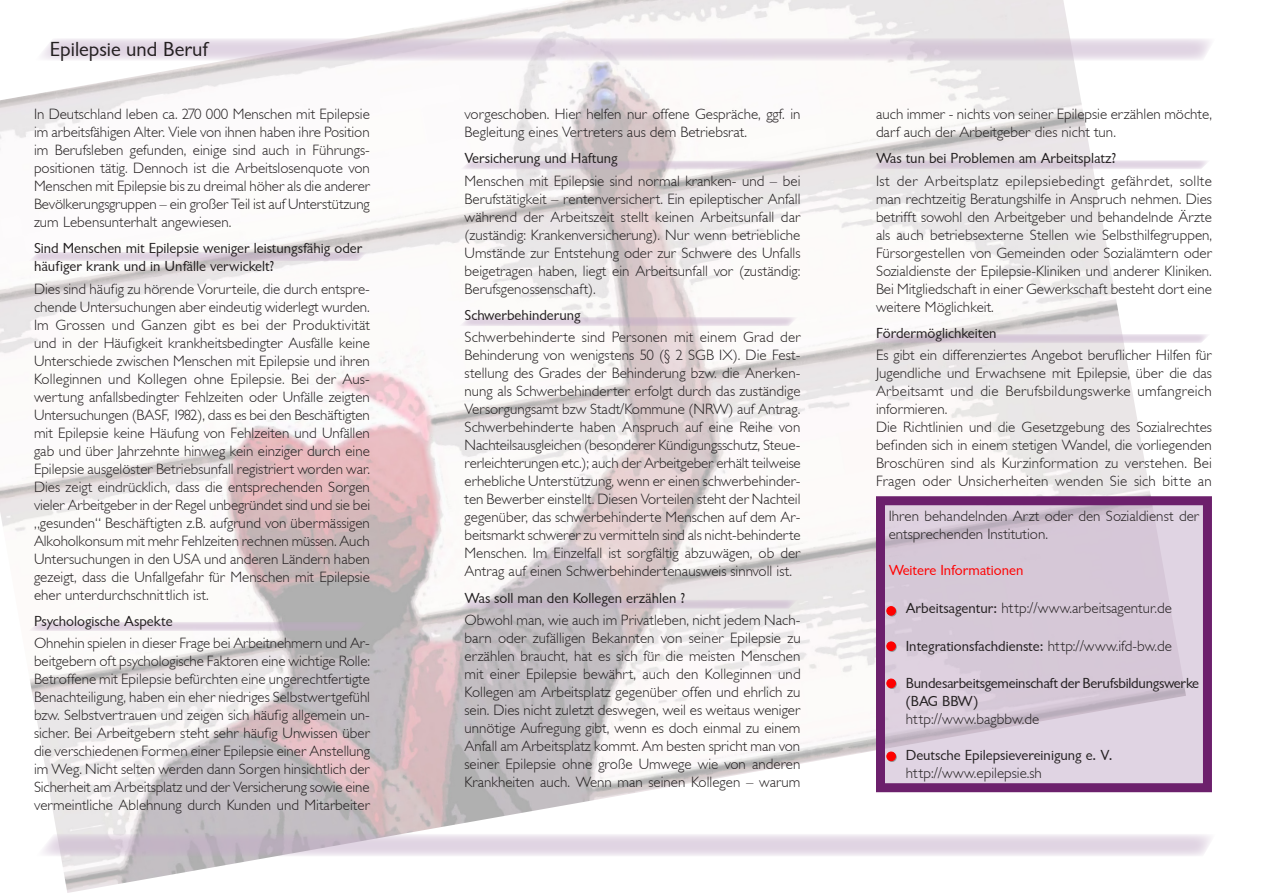
<style>
.page{position:relative;width:1263px;height:893px;background:#fff}
.page>*{position:absolute;margin:0;border:0;box-sizing:border-box;transform-origin:0 0}
.Headline{font:21px "Garrison Sans";color:#231f20}
.Fließtext{font:15px/18px "Garrison Light Sans";color:#231f20;text-align:justify}
.Zwischentitel{font:15px/18px "Garrison Sans";color:#231f20}
.Fließtext-2{font:15px/18px "Garrison Sans";letter-spacing:-.015em;color:#231f20}
.Fließtext-3{font:15px "Garrison Sans";color:#f00}
.s1{font-family:"Garrison Sans"}
.s2{font-family:"Garrison Light Sans"}
</style>
<div class="page">
<img style="left:0;top:0;width:1186px;height:893px">
<svg style="left:871px;top:160px;width:336px;height:9px"></svg>
<svg style="left:871px;top:334px;width:336px;height:9px"></svg>
<svg style="left:28px;top:622px;width:340px;height:9px"></svg>
<svg style="left:459px;top:317px;width:339px;height:9px"></svg>
<svg style="left:28px;top:252px;width:340px;height:9px"></svg>
<svg style="left:460px;top:161px;width:339px;height:9px"></svg>
<div style="left:880px;top:501px;width:327px;height:287px;background:#d6c8d8"></div>
<div style="left:876px;top:496px;width:336px;height:296px;border:9px solid #6c206c"></div>
<svg style="left:459px;top:600px;width:339px;height:9px"></svg>
<svg style="left:34px;top:38px;width:1177px;height:23px"></svg>
<svg style="left:35px;top:834px;width:1176px;height:22px"></svg>
<div style="left:887px;top:607px;width:9px;height:9px;border:1px solid #939598;border-radius:50%"></div>
<div style="left:887px;top:607px;width:8px;height:8px;background:#f00;border-radius:50%"></div>
<div style="left:887px;top:606px;width:9px;height:9px;border:1px solid #f00;border-radius:50%"></div>
<div style="left:887px;top:642px;width:8px;height:8px;background:#f00;border-radius:50%"></div>
<div style="left:887px;top:642px;width:9px;height:9px;border:1px solid #f00;border-radius:50%"></div>
<div style="left:887px;top:680px;width:9px;height:9px;border:1px solid #939598;border-radius:50%"></div>
<div style="left:887px;top:679px;width:8px;height:9px;background:#f00;border-radius:50%"></div>
<div style="left:887px;top:679px;width:9px;height:9px;border:1px solid #f00;border-radius:50%"></div>
<div style="left:887px;top:753px;width:9px;height:9px;border:1px solid #939598;border-radius:50%"></div>
<div style="left:887px;top:752px;width:8px;height:9px;background:#f00;border-radius:50%"></div>
<div style="left:887px;top:752px;width:9px;height:9px;border:1px solid #f00;border-radius:50%"></div>
<p class="Headline" style="left:50px;top:37px;width:160px">Epilepsie und Beruf</p>
<p class="Fließtext" style="left:34px;top:105px;width:338px">In Deutschland leben ca. 270 000 Menschen mit Epilepsie im arbeitsfähigen Alter. Viele von ihnen haben ihre Position im Berufsleben gefunden, einige sind auch in Führungs&shy;positionen tätig. Dennoch ist die Arbeitslosenquote von Menschen mit Epilepsie bis zu dreimal höher als die anderer Bevölkerungsgruppen – ein großer Teil ist auf Unterstützung zum Lebensunterhalt angewiesen.</p>
<p class="Zwischentitel" style="left:34px;top:240px;width:330px">Sind Menschen mit Epilepsie weniger leistungsfähig oder häufiger krank und in Unfälle verwickelt?</p>
<p class="Fließtext" style="left:34px;top:280px;width:338px">Dies sind häufig zu hörende Vorurteile, die durch entspre&shy;chende Untersuchungen aber eindeutig widerlegt wurden.<br>Im Grossen und Ganzen gibt es bei der Produktivität und in der Häufigkeit krankheitsbedingter Ausfälle keine Unterschiede zwischen Menschen mit Epilepsie und ihren Kolleginnen und Kollegen ohne Epilepsie. Bei der Aus&shy;wertung anfallsbedingter Fehlzeiten oder Unfälle zeigten Untersuchungen (BASF, 1982), dass es bei den Beschäftigten mit Epilepsie keine Häufung von Fehlzeiten und Unfällen gab und über Jahrzehnte hinweg kein einziger durch eine Epilepsie ausgelöster Betriebsunfall registriert worden war.<br>Dies zeigt eindrücklich, dass die entsprechenden Sorgen vieler Arbeitgeber in der Regel unbegründet sind und sie bei „gesunden“ Beschäftigten z.B. aufgrund von übermässigen Alkoholkonsum mit mehr Fehlzeiten rechnen müssen. Auch Untersuchungen in den USA und anderen Ländern haben gezeigt, dass die Unfallgefahr für Menschen mit Epilepsie eher unterdurchschnittlich ist.</p>
<p class="Zwischentitel" style="left:34px;top:612px;width:140px">Psychologische Aspekte</p>
<p class="Fließtext" style="left:34px;top:634px;width:338px">Ohnehin spielen in dieser Frage bei Arbeitnehmern und Ar&shy;beitgebern oft psychologische Faktoren eine wichtige Rolle:<br>Betroffene mit Epilepsie befürchten eine ungerechtfertigte Benachteiligung, haben ein eher niedriges Selbstwertgefühl bzw. Selbstvertrauen und zeigen sich häufig allgemein un&shy;sicher. Bei Arbeitgebern steht sehr häufig Unwissen über die verschiedenen Formen einer Epilepsie einer Anstellung im Weg. Nicht selten werden dann Sorgen hinsichtlich der Sicherheit am Arbeitsplatz und der Versicherung sowie eine vermeintliche Ablehnung durch Kunden und Mitarbeiter</p>
<p class="Fließtext" style="left:465px;top:105px;width:337px">vorgeschoben. Hier helfen nur offene Gespräche, ggf. in<br>Begleitung eines Vertreters aus dem Betriebsrat.</p>
<p class="Zwischentitel" style="left:465px;top:150px;width:155px">Versicherung und Haftung</p>
<p class="Fließtext" style="left:465px;top:172px;width:337px">Menschen mit Epilepsie sind normal kranken- und – bei Berufstätigkeit – rentenversichert. Ein epileptischer Anfall während der Arbeitszeit stellt keinen Arbeitsunfall dar (zuständig: Krankenversicherung). Nur wenn betriebliche Umstände zur Entstehung oder zur Schwere des Unfalls beigetragen haben, liegt ein Arbeitsunfall vor (zuständig:<br>Berufsgenossenschaft).</p>
<p class="Zwischentitel" style="left:465px;top:306px;width:118px">Schwerbehinderung</p>
<p class="Fließtext" style="left:465px;top:328px;width:338px">Schwerbehinderte sind Personen mit einem Grad der Behinderung von wenigstens 50 (§ 2 SGB IX). Die Fest&shy;stellung des Grades der Behinderung bzw. die Anerken&shy;nung als Schwerbehinderter erfolgt durch das zuständige Versorgungsamt bzw Stadt/Kommune (NRW) auf Antrag.<br>Schwerbehinderte haben Anspruch auf eine Reihe von Nachteilsausgleichen (besonderer Kündigungsschutz, Steue&shy;rerleichterungen etc.); auch der Arbeitgeber erhält teilweise erhebliche Unterstützung, wenn er einen schwerbehinder&shy;ten Bewerber einstellt. Diesen Vorteilen steht der Nachteil gegenüber, das schwerbehinderte Menschen auf dem Ar&shy;beitsmarkt schwerer zu vermitteln sind als nicht-behinderte Menschen. Im Einzelfall ist sorgfältig abzuwägen, ob der Antrag auf einen Schwerbehindertenausweis sinnvoll ist.</p>
<p class="Zwischentitel" style="left:465px;top:589px;width:222px">Was soll man den Kollegen erzählen ?</p>
<p class="Fließtext" style="left:465px;top:611px;width:338px">Obwohl man, wie auch im Privatleben, nicht jedem Nach&shy;barn oder zufälligen Bekannten von seiner Epilepsie zu erzählen braucht, hat es sich für die meisten Menschen mit einer Epilepsie bewährt, auch den Kolleginnen und Kollegen am Arbeitsplatz gegenüber offen und ehrlich zu sein. Dies nicht zuletzt deswegen, weil es weitaus weniger unnötige Aufregung gibt, wenn es doch einmal zu einem Anfall am Arbeitsplatz kommt. Am besten spricht man von seiner Epilepsie ohne große Umwege wie von anderen Krankheiten auch. Wenn man seinen Kollegen – warum</p>
<p class="Fließtext" style="left:876px;top:105px;width:337px">auch immer - nichts von seiner Epilepsie erzählen möchte, darf auch der Arbeitgeber dies nicht tun.</p>
<p class="Zwischentitel" style="left:876px;top:150px;width:242px">Was tun bei Problemen am Arbeitsplatz?</p>
<p class="Fließtext" style="left:876px;top:172px;width:338px">Ist der Arbeitsplatz epilepsiebedingt gefährdet, sollte man rechtzeitig Beratungshilfe in Anspruch nehmen. Dies betrifft sowohl den Arbeitgeber und behandelnde Ärzte als auch betriebsexterne Stellen wie Selbsthilfegruppen, Fürsorgestellen von Gemeinden oder Sozialämtern oder Sozialdienste der Epilepsie-Kliniken und anderer Kliniken.<br>Bei Mitgliedschaft in einer Gewerkschaft besteht dort eine weitere Möglichkeit.</p>
<p class="Zwischentitel" style="left:876px;top:324px;width:122px">Fördermöglichkeiten</p>
<p class="Fließtext" style="left:876px;top:346px;width:337px">Es gibt ein differenziertes Angebot beruflicher Hilfen für Jugendliche und Erwachsene mit Epilepsie, über die das Arbeitsamt und die Berufsbildungswerke umfangreich informieren.</p>
<p class="Fließtext" style="left:876px;top:418px;width:337px">Die Richtlinien und die Gesetzgebung des Sozialrechtes befinden sich in einem stetigen Wandel, die vorliegenden Broschüren sind als Kurzinformation zu verstehen. Bei Fragen oder Unsicherheiten wenden Sie sich bitte an</p>
<p class="Fließtext" style="left:889px;top:507px;width:312px">Ihren behandelnden Arzt oder den Sozialdienst der entsprechenden Institution.</p>
<p class="Fließtext-3" style="left:889px;top:562px;width:136px">Weitere Informationen</p>
<p class="Fließtext" style="left:906px;top:599px;width:268px"><span class="s1">Arbeitsagentur:</span> http://www.arbeitsagentur.de</p>
<p class="Fließtext-2" style="left:906px;top:637px;width:268px">Integrationsfachdienste: <span class="s2">http://www.ifd-bw.de</span></p>
<p class="Fließtext-2" style="left:906px;top:675px;width:295px">Bundesarbeitsgemeinschaft der Berufsbildungswerke (BAG BBW)</p>
<p class="Fließtext" style="left:906px;top:710px;width:135px">http://www.bagbbw.de</p>
<p class="Fließtext-2" style="left:906px;top:747px;width:208px">Deutsche Epilepsievereinigung e. V.</p>
<p class="Fließtext" style="left:906px;top:764px;width:138px">http://www.epilepsie.sh</p>
</div>
